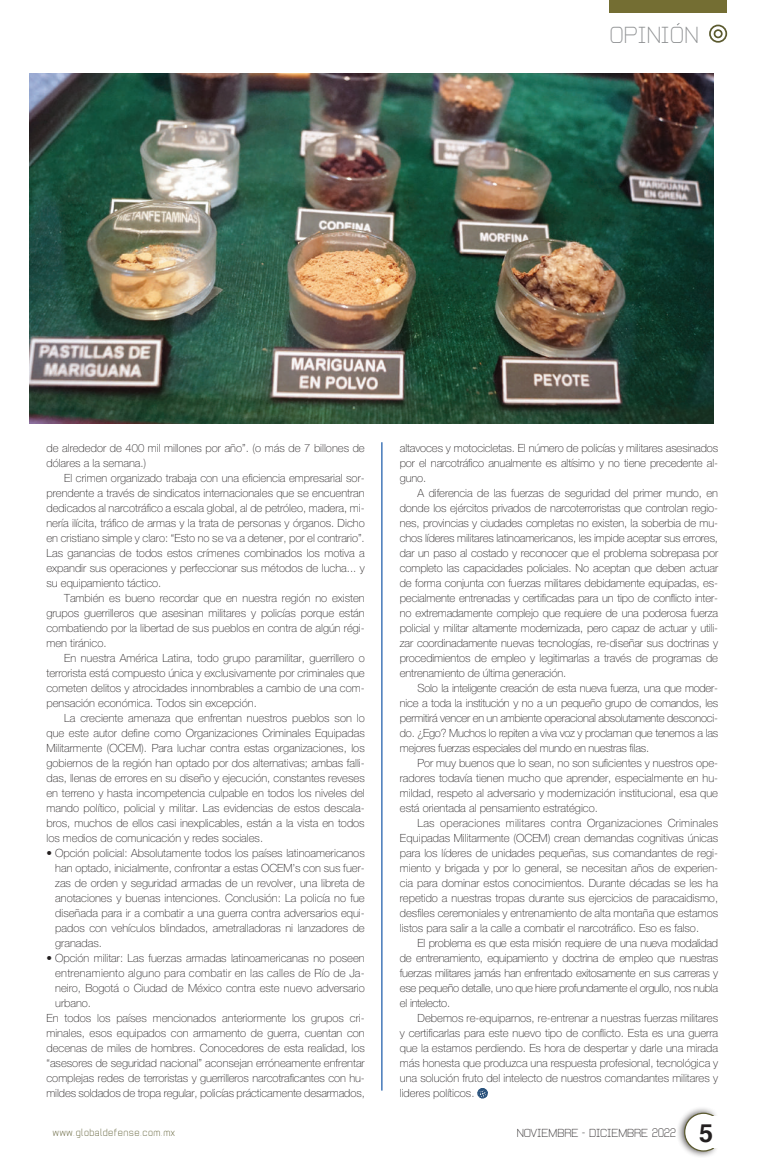
<style>
.page{position:relative;width:765px;height:1173px;background:#fff}
.page>*{position:absolute;margin:0;border:0;box-sizing:border-box;transform-origin:0 0}
.t1{font:700 25.12px "Helvetica";color:#231f20}
.t2{font:22.5px "Andersans";color:#8f9193}
.t3{font:11.25px/15px "Helvetica Neue LT 35 Th";color:#231f20;text-align:justify}
.t4{font:11.25px "Helvetica Neue LT 35 Th";letter-spacing:.02em;color:#231f20}
.t5{font:11.25px "Andersans";letter-spacing:-.02em;color:#231f20}
.t6{font:10px "Andersans";letter-spacing:.03em;color:#5b5a2f}
</style>
<div class="page">
<div style="left:676px;top:1105px;width:43px;height:52px;background:#231f20;opacity:.75"></div>
<svg style="left:683px;top:1111px;width:31px;height:40px"></svg>
<div style="left:709px;top:25px;width:18px;height:18px;border:2px solid #5b5a2f;border-radius:50%"></div>
<div style="left:713px;top:29px;width:9px;height:9px;border:2px solid #5b5a2f;border-radius:50%"></div>
<div style="left:695px;top:1116px;width:31px;height:31px;background:#fff"></div>
<div style="left:609px;top:0;width:118px;height:13px;background:#746e33"></div>
<svg style="left:477px;top:1088px;width:11px;height:10px"></svg>
<hr style="left:381px;top:442px;width:1px;height:648px;background:#1e5daa">
<img style="left:30px;top:73px;width:684px;height:350px">
<h2 class="t2" style="left:609px;top:26px;width:91px">OPINION</h2>
<p class="t3" style="left:46px;top:440px;width:320px">de alrededor de 400 mil millones por año”. (o más de 7 billones de dólares a la semana.)</p>
<p class="t3" style="left:46px;top:470px;width:320px;text-indent:18px">El crimen organizado trabaja con una eficiencia empresarial sor&shy;prendente a través de sindicatos internacionales que se encuentran dedicados al narcotráfico a escala global, al de petróleo, madera, mi&shy;nería ilícita, tráfico de armas y la trata de personas y órganos. Dicho en cristiano simple y claro: “Esto no se va a detener, por el contrario”.<br>Las ganancias de todos estos crímenes combinados los motiva a expandir sus operaciones y perfeccionar sus métodos de lucha... y su equipamiento táctico.</p>
<p class="t3" style="left:46px;top:590px;width:320px;text-indent:18px">También es bueno recordar que en nuestra región no existen grupos guerrilleros que asesinan militares y policías porque están combatiendo por la libertad de sus pueblos en contra de algún régi&shy;men tiránico.</p>
<p class="t3" style="left:46px;top:650px;width:320px;text-indent:18px">En nuestra América Latina, todo grupo paramilitar, guerrillero o terrorista está compuesto única y exclusivamente por criminales que cometen delitos y atrocidades innombrables a cambio de una com&shy;pensación económica. Todos sin excepción.</p>
<p class="t3" style="left:46px;top:710px;width:320px;text-indent:18px">La creciente amenaza que enfrentan nuestros pueblos son lo que este autor define como Organizaciones Criminales Equipadas Militarmente (OCEM). Para luchar contra estas organizaciones, los gobiernos de la región han optado por dos alternativas; ambas falli&shy;das, llenas de errores en su diseño y ejecución, constantes reveses en terreno y hasta incompetencia culpable en todos los niveles del mando político, policial y militar. Las evidencias de estos descala&shy;bros, muchos de ellos casi inexplicables, están a la vista en todos los medios de comunicación y redes sociales.</p>
<p class="t3" style="left:55px;top:845px;width:311px;text-indent:-9px">• Opción policial: Absolutamente todos los países latinoamericanos han optado, inicialmente, confrontar a estas OCEM’s con sus fuer&shy;zas de orden y seguridad armadas de un revolver, una libreta de anotaciones y buenas intenciones. Conclusión: La policía no fue diseñada para ir a combatir a una guerra contra adversarios equi&shy;pados con vehículos blindados, ametralladoras ni lanzadores de granadas.</p>
<p class="t3" style="left:46px;top:950px;width:320px">• Opción militar: Las fuerzas armadas latinoamericanas no poseen</p>
<p class="t4" style="left:55px;top:966px;width:311px">entrenamiento alguno para combatir en las calles de Río de Ja-</p>
<p class="t3" style="left:55px;top:980px;width:311px">neiro, Bogotá o Ciudad de México contra este nuevo adversario</p>
<p class="t3" style="left:55px;top:995px;width:37px">urbano.</p>
<p class="t3" style="left:46px;top:1010px;width:320px">En todos los países mencionados anteriormente los grupos cri-</p>
<p class="t3" style="left:46px;top:1025px;width:320px">minales, esos equipados con armamento de guerra, cuentan con</p>
<p class="t3" style="left:46px;top:1040px;width:320px">decenas de miles de hombres. Conocedores de esta realidad, los</p>
<p class="t3" style="left:46px;top:1055px;width:320px">“asesores de seguridad nacional” aconsejan erróneamente enfrentar</p>
<p class="t3" style="left:46px;top:1070px;width:320px">complejas redes de terroristas y guerrilleros narcotraficantes con hu-</p>
<p class="t3" style="left:46px;top:1085px;width:320px">mildes soldados de tropa regular, policías prácticamente desarmados,</p>
<p class="t3" style="left:400px;top:440px;width:320px">altavoces y motocicletas. El número de policías y militares asesinados por el narcotráfico anualmente es altísimo y no tiene precedente al&shy;guno.</p>
<p class="t3" style="left:400px;top:485px;width:320px;text-indent:18px">A diferencia de las fuerzas de seguridad del primer mundo, en donde los ejércitos privados de narcoterroristas que controlan regio&shy;nes, provincias y ciudades completas no existen, la soberbia de mu&shy;chos líderes militares latinoamericanos, les impide aceptar sus errores, dar un paso al costado y reconocer que el problema sobrepasa por completo las capacidades policiales. No aceptan que deben actuar de forma conjunta con fuerzas militares debidamente equipadas, es&shy;pecialmente entrenadas y certificadas para un tipo de conflicto inter&shy;no extremadamente complejo que requiere de una poderosa fuerza policial y militar altamente modernizada, pero capaz de actuar y utili&shy;zar coordinadamente nuevas tecnologías, re-diseñar sus doctrinas y procedimientos de empleo y legitimarlas a través de programas de entrenamiento de última generación.</p>
<p class="t3" style="left:400px;top:680px;width:320px;text-indent:18px">Solo la inteligente creación de esta nueva fuerza, una que moder&shy;nice a toda la institución y no a un pequeño grupo de comandos, les permitirá vencer en un ambiente operacional absolutamente desconoci&shy;do. ¿Ego? Muchos lo repiten a viva voz y proclaman que tenemos a las mejores fuerzas especiales del mundo en nuestras filas.</p>
<p class="t3" style="left:400px;top:755px;width:320px;text-indent:18px">Por muy buenos que lo sean, no son suficientes y nuestros ope&shy;radores todavía tienen mucho que aprender, especialmente en hu&shy;mildad, respeto al adversario y modernización institucional, esa que está orientada al pensamiento estratégico.</p>
<p class="t3" style="left:400px;top:815px;width:320px;text-indent:18px">Las operaciones militares contra Organizaciones Criminales Equipadas Militarmente (OCEM) crean demandas cognitivas únicas para los líderes de unidades pequeñas, sus comandantes de regi&shy;miento y brigada y por lo general, se necesitan años de experien&shy;cia para dominar estos conocimientos. Durante décadas se les ha repetido a nuestras tropas durante sus ejercicios de paracaidismo, desfiles ceremoniales y entrenamiento de alta montaña que estamos listos para salir a la calle a combatir el narcotráfico. Eso es falso.</p>
<p class="t3" style="left:400px;top:935px;width:320px;text-indent:18px">El problema es que esta misión requiere de una nueva modalidad de entrenamiento, equipamiento y doctrina de empleo que nuestras fuerzas militares jamás han enfrentado exitosamente en sus carreras y ese pequeño detalle, uno que hiere profundamente el orgullo, nos nubla el intelecto.</p>
<p class="t3" style="left:400px;top:1010px;width:320px;text-indent:18px">Debemos re-equiparnos, re-entrenar a nuestras fuerzas militares y certificarlas para este nuevo tipo de conflicto. Esta es una guerra que la estamos perdiendo. Es hora de despertar y darle una mirada más honesta que produzca una respuesta profesional, tecnológica y una solución fruto del intelecto de nuestros comandantes militares y lideres políticos.</p>
<p class="t6" style="left:53px;top:1128px;width:124px">www.globaldefense.com.mx</p>
<h1 class="t1" style="left:699px;top:1112px;width:15px">5</h1>
<p class="t5" style="left:517px;top:1128px;width:161px">NOVIEMBRE - DICIEMBRE 2022</p>
</div>
